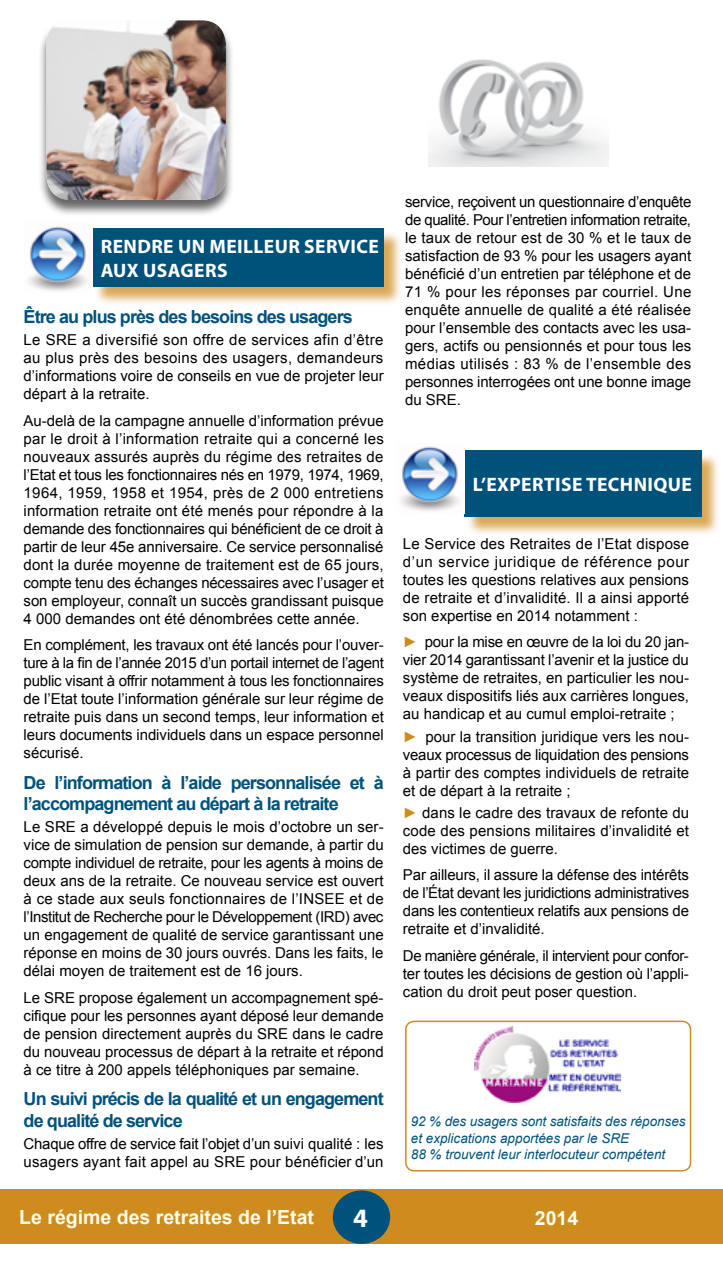
<style>
.page{position:relative;width:723px;height:1263px;background:#fff}
.page>*{position:absolute;margin:0;border:0;box-sizing:border-box;transform-origin:0 0}
.t1{font:700 26.55px "Myriad Pro";color:#fff}
.t2{font:700 19.5px "Myriad Pro";letter-spacing:.02em;color:#fff}
.t3{font:700 19.5px "Arial";color:#fffde9}
.t4{font:700 18px/21.6px "Arial";letter-spacing:-.05em;color:#00527b}
.t5{font:15px/18px "Arial";color:#000;text-align:justify}
.t6{font:italic 13.5px/16.2px "Arial";color:#00527b}
.s1{font-weight:700;color:#ce8c1e}
</style>
<div class="page">
<div style="left:0;top:1189px;width:723px;height:55px;background:#ce8c1e"></div>
<div style="left:333px;top:1190px;width:57px;height:54px;background:#00527c;border-radius:50%"></div>
<img style="left:429px;top:60px;width:179px;height:107px">
<div style="left:39px;top:21px;width:195px;height:195px;background:#000;opacity:.6"></div>
<img style="left:46px;top:20px;width:180px;height:180px">
<div style="left:95px;top:231px;width:307px;height:75px;background:#ce8c1e;opacity:.75"></div>
<div style="left:92px;top:229px;width:291px;height:58px;background:#00527b"></div>
<img style="left:28px;top:226px;width:59px;height:65px">
<div style="left:467px;top:453px;width:253px;height:83px;background:#ce8c1e;opacity:.75"></div>
<div style="left:464px;top:451px;width:237px;height:66px;background:#00527b"></div>
<img style="left:400px;top:446px;width:59px;height:65px">
<img style="left:474px;top:1026px;width:146px;height:77px">
<div style="left:405px;top:1020px;width:286px;height:151px;border:2px solid #ce8c1e;border-radius:9px"></div>
<h2 class="t2" style="left:101px;top:234px;width:155px">RENDRE UN MEILLEUR</h2>
<h2 class="t2" style="left:304px;top:234px;width:64px">SERVICE</h2>
<h2 class="t2" style="left:101px;top:257px;width:128px">AUX USAGERS</h2>
<p class="t4" style="left:24px;top:307px;width:331px">Être au plus près des besoins des usagers</p>
<p class="t5" style="left:24px;top:331px;width:362px">Le SRE a diversifié son offre de services afin d’être au plus près des besoins des usagers, demandeurs d’informations voire de conseils en vue de projeter leur départ à la retraite.</p>
<p class="t5" style="left:24px;top:412px;width:362px">Au-delà de la campagne annuelle d’information prévue par le droit à l’information retraite qui a concerné les nouveaux assurés auprès du régime des retraites de l’Etat et tous les fonctionnaires nés en 1979, 1974, 1969, 1964, 1959, 1958 et 1954, près de 2 000 entretiens information retraite ont été menés pour répondre à la demande des fonctionnaires qui bénéficient de ce droit à partir de leur 45e anniversaire. Ce service personnalisé dont la durée moyenne de traitement est de 65 jours, compte tenu des échanges nécessaires avec l’usager et son employeur, connaît un succès grandissant puisque 4 000 demandes ont été dénombrées cette année.</p>
<p class="t5" style="left:24px;top:636px;width:362px">En complément, les travaux ont été lancés pour l’ouver&shy;ture à la fin de l’année 2015 d’un portail internet de l’agent public visant à offrir notamment à tous les fonctionnaires de l’Etat toute l’information générale sur leur régime de retraite puis dans un second temps, leur information et leurs documents individuels dans un espace personnel sécurisé.</p>
<p class="t4" style="left:24px;top:772px;width:362px">De l’information à l’aide personnalisée et à l’accompagnement au départ à la retraite</p>
<p class="t5" style="left:24px;top:818px;width:362px">Le SRE a développé depuis le mois d’octobre un ser&shy;vice de simulation de pension sur demande, à partir du compte individuel de retraite, pour les agents à moins de deux ans de la retraite. Ce nouveau service est ouvert à ce stade aux seuls fonctionnaires de l’INSEE et de l’Institut de Recherche pour le Développement (IRD) avec un engagement de qualité de service garantissant une réponse en moins de 30 jours ouvrés. Dans les faits, le délai moyen de traitement est de 16 jours.</p>
<p class="t5" style="left:24px;top:989px;width:362px">Le SRE propose également un accompagnement spé&shy;cifique pour les personnes ayant déposé leur demande de pension directement auprès du SRE dans le cadre du nouveau processus de départ à la retraite et répond à ce titre à 200 appels téléphoniques par semaine.</p>
<p class="t4" style="left:24px;top:1088px;width:362px">Un suivi précis de la qualité et un engagement de qualité de service</p>
<p class="t5" style="left:24px;top:1135px;width:362px">Chaque offre de service fait l’objet d’un suivi qualité : les usagers ayant fait appel au SRE pour bénéficier d’un</p>
<p class="t5" style="left:405px;top:193px;width:288px">service, reçoivent un questionnaire d’enquête de qualité. Pour l’entretien information retraite, le taux de retour est de 30 % et le taux de satisfaction de 93 % pour les usagers ayant bénéficié d’un entretien par téléphone et de 71 % pour les réponses par courriel. Une enquête annuelle de qualité a été réalisée pour l’ensemble des contacts avec les usa&shy;gers, actifs ou pensionnés et pour tous les médias utilisés : 83 % de l’ensemble des personnes interrogées ont une bonne image du SRE.</p>
<h2 class="t2" style="left:473px;top:472px;width:207px">L’EXPERTISE TECHNIQUE</h2>
<p class="t5" style="left:403px;top:535px;width:288px">Le Service des Retraites de l’Etat dispose d’un service juridique de référence pour toutes les questions relatives aux pensions de retraite et d’invalidité. Il a ainsi apporté son expertise en 2014 notamment :</p>
<p class="t5" style="left:403px;top:633px;width:288px"><span class="s1">►</span> pour la mise en œuvre de la loi du 20 jan&shy;vier 2014 garantissant l’avenir et la justice du système de retraites, en particulier les nou&shy;veaux dispositifs liés aux carrières longues, au handicap et au cumul emploi-retraite ;</p>
<p class="t5" style="left:403px;top:727px;width:288px"><span class="s1">►</span> pour la transition juridique vers les nou&shy;veaux processus de liquidation des pensions à partir des comptes individuels de retraite et de départ à la retraite ;</p>
<p class="t5" style="left:403px;top:804px;width:288px"><span class="s1">►</span> dans le cadre des travaux de refonte du code des pensions militaires d’invalidité et des victimes de guerre.</p>
<p class="t5" style="left:403px;top:866px;width:288px">Par ailleurs, il assure la défense des intérêts de l’État devant les juridictions administratives dans les contentieux relatifs aux pensions de retraite et d’invalidité.</p>
<p class="t5" style="left:403px;top:947px;width:287px">De manière générale, il intervient pour confor&shy;ter toutes les décisions de gestion où l’appli&shy;cation du droit peut poser question.</p>
<p class="t6" style="left:411px;top:1114px;width:276px">92 % des usagers sont satisfaits des réponses et explications apportées par le SRE<br>88 % trouvent leur interlocuteur compétent</p>
<h2 class="t3" style="left:19px;top:1204px;width:296px">Le régime des retraites de l’Etat</h2>
<h1 class="t1" style="left:353px;top:1201px;width:16px">4</h1>
<h2 class="t3" style="left:535px;top:1205px;width:45px">2014</h2>
</div>
